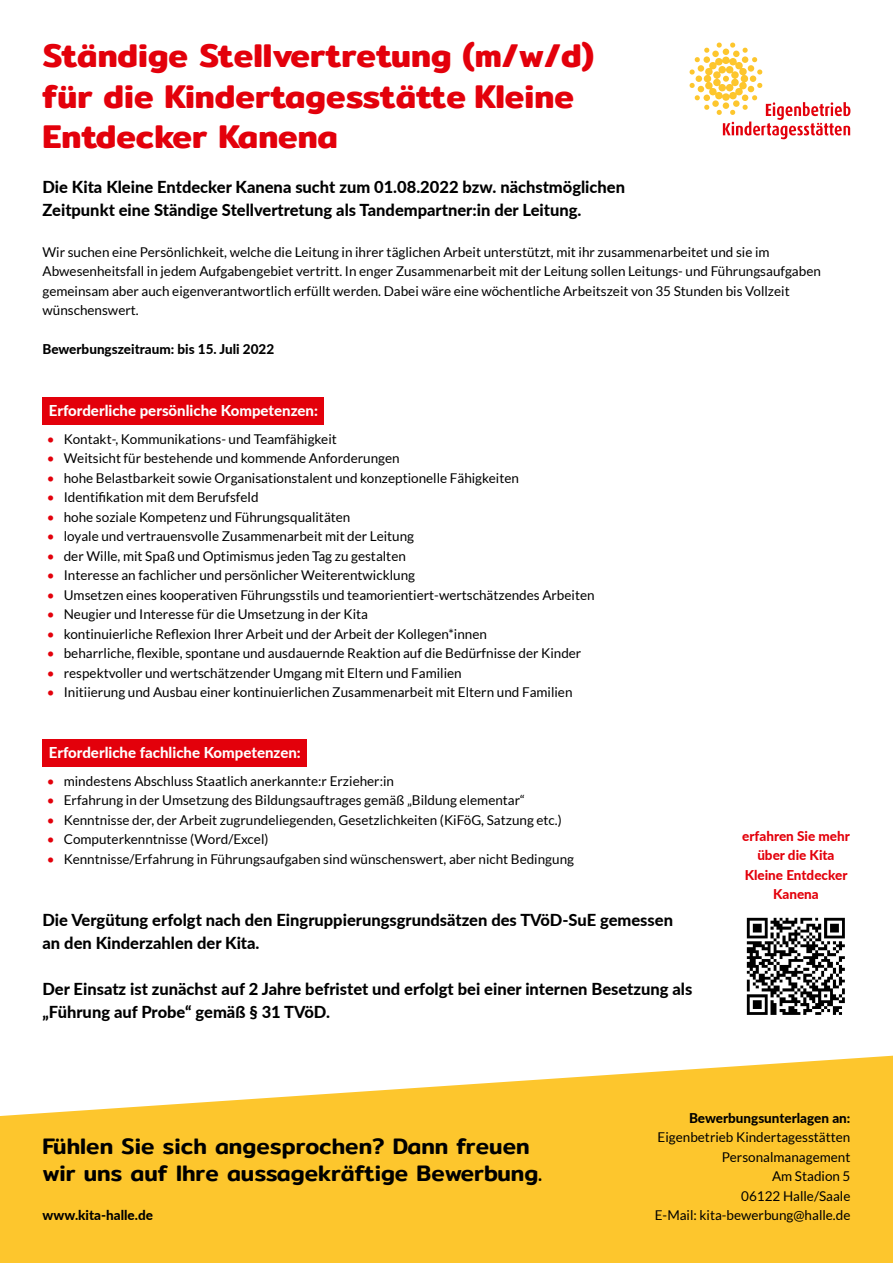
<style>
.page{position:relative;width:893px;height:1263px;background:#fff}
.page>*{position:absolute;margin:0;border:0;box-sizing:border-box;transform-origin:0 0}
.t1{font:600 33px/40.5px "Mitr";color:#e3000b}
.t2{font:500 22.5px/27px "Mitr";color:#000}
.Teaser{font:800 16.5px/23.1px "Lato";color:#000}
.t3{font:800 15px "Lato";color:#fff}
.Text{font:13.5px/19.5px "Lato";color:#000}
.t4{font:800 13.5px "Lato";color:#000}
.H4_Rot{font:800 13.5px/19.5px "Lato";color:#e3000b;text-align:center}
.s1{color:#e3000b}
</style>
<div class="page">
<div style="left:43px;top:397px;width:281px;height:28px;background:#e3000b"></div>
<div style="left:43px;top:739px;width:264px;height:28px;background:#e3000b"></div>
<svg style="left:689px;top:42px;width:161px;height:97px"></svg>
<svg style="left:0;top:1056px;width:893px;height:207px;background:#fdce4b"></svg>
<img style="left:746px;top:917px;width:99px;height:98px">
<h1 class="t1" style="left:43px;top:36px;width:553px">Ständige Stellvertretung (m/w/d) für die Kindertagesstätte Kleine<br>Entdecker Kanena</h1>
<h1 class="Teaser" style="left:43px;top:174px;width:584px">Die Kita Kleine Entdecker Kanena sucht zum 01.08.2022 bzw. nächstmöglichen<br>Zeitpunkt eine Ständige Stellvertretung als Tandempartner:in der Leitung.</h1>
<p class="Text" style="left:43px;top:242px;width:780px">Wir suchen eine Persönlichkeit, welche die Leitung in ihrer täglichen Arbeit unterstützt, mit ihr zusammenarbeitet und sie im Abwesenheitsfall in jedem Aufgabengebiet vertritt. In enger Zusammenarbeit mit der Leitung sollen Leitungs- und Führungsaufgaben gemeinsam aber auch eigenverantwortlich erfüllt werden. Dabei wäre eine wöchentliche Arbeitszeit von 35 Stunden bis Vollzeit wünschenswert.</p>
<h4 class="t4" style="left:43px;top:339px;width:233px">Bewerbungszeitraum: bis 15. Juli 2022</h4>
<h3 class="t3" style="left:49px;top:399px;width:271px">Erforderliche persönliche Kompetenzen:</h3>
<p class="Text" style="left:47px;top:429px;width:292px"><span class="s1">•</span> Kontakt-, Kommunikations- und Teamfähigkeit</p>
<p class="Text" style="left:47px;top:449px;width:354px"><span class="s1">•</span> Weitsicht für bestehende und kommende Anforderungen</p>
<p class="Text" style="left:47px;top:468px;width:474px"><span class="s1">•</span> hohe Belastbarkeit sowie Organisationstalent und konzeptionelle Fähigkeiten</p>
<p class="Text" style="left:47px;top:488px;width:213px"><span class="s1">•</span> Identifikation mit dem Berufsfeld</p>
<p class="Text" style="left:47px;top:507px;width:305px"><span class="s1">•</span> hohe soziale Kompetenz und Führungsqualitäten</p>
<p class="Text" style="left:47px;top:527px;width:369px"><span class="s1">•</span> loyale und vertrauensvolle Zusammenarbeit mit der Leitung</p>
<p class="Text" style="left:47px;top:546px;width:361px"><span class="s1">•</span> der Wille, mit Spaß und Optimismus jeden Tag zu gestalten</p>
<p class="Text" style="left:47px;top:566px;width:370px"><span class="s1">•</span> Interesse an fachlicher und persönlicher Weiterentwicklung</p>
<p class="Text" style="left:47px;top:585px;width:549px"><span class="s1">•</span> Umsetzen eines kooperativen Führungsstils und teamorientiert-wertschätzendes Arbeiten</p>
<p class="Text" style="left:47px;top:605px;width:323px"><span class="s1">•</span> Neugier und Interesse für die Umsetzung in der Kita</p>
<p class="Text" style="left:47px;top:624px;width:442px"><span class="s1">•</span> kontinuierliche Reflexion Ihrer Arbeit und der Arbeit der Kollegen*innen</p>
<p class="Text" style="left:47px;top:644px;width:536px"><span class="s1">•</span> beharrliche, flexible, spontane und ausdauernde Reaktion auf die Bedürfnisse der Kinder</p>
<p class="Text" style="left:47px;top:663px;width:416px"><span class="s1">•</span> respektvoller und wertschätzender Umgang mit Eltern und Familien</p>
<p class="Text" style="left:47px;top:683px;width:527px"><span class="s1">•</span> Initiierung und Ausbau einer kontinuierlichen Zusammenarbeit mit Eltern und Familien</p>
<h3 class="t3" style="left:49px;top:741px;width:253px">Erforderliche fachliche Kompetenzen:</h3>
<p class="Text" style="left:47px;top:771px;width:349px"><span class="s1">•</span> mindestens Abschluss Staatlich anerkannte:r Erzieher:in</p>
<p class="Text" style="left:47px;top:790px;width:480px"><span class="s1">•</span> Erfahrung in der Umsetzung des Bildungsauftrages gemäß „Bildung elementar“</p>
<p class="Text" style="left:47px;top:810px;width:517px"><span class="s1">•</span> Kenntnisse der, der Arbeit zugrundeliegenden, Gesetzlichkeiten (KiFöG, Satzung etc.)</p>
<p class="Text" style="left:47px;top:829px;width:223px"><span class="s1">•</span> Computerkenntnisse (Word/Excel)</p>
<p class="Text" style="left:47px;top:849px;width:529px"><span class="s1">•</span> Kenntnisse/Erfahrung in Führungsaufgaben sind wünschenswert, aber nicht Bedingung</p>
<p class="Teaser" style="left:43px;top:908px;width:632px">Die Vergütung erfolgt nach den Eingruppierungsgrundsätzen des TVöD-SuE gemessen an den Kinderzahlen der Kita.</p>
<p class="Teaser" style="left:43px;top:977px;width:651px">Der Einsatz ist zunächst auf 2 Jahre befristet und erfolgt bei einer internen Besetzung als „Führung auf Probe“ gemäß § 31 TVöD.</p>
<p class="H4_Rot" style="left:742px;top:826px;width:109px">erfahren Sie mehr über die Kita<br>Kleine Entdecker<br>Kanena</p>
<h2 class="t2" style="left:43px;top:1133px;width:501px">Fühlen Sie sich angesprochen? Dann freuen wir uns auf Ihre aussagekräftige Bewerbung.</h2>
<h4 class="t4" style="left:43px;top:1205px;width:112px">www.kita-halle.de</h4>
<h4 class="t4" style="left:689px;top:1108px;width:163px">Bewerbungsunterlagen an:</h4>
<p class="Text" style="left:658px;top:1128px;width:194px">Eigenbetrieb Kindertagesstätten</p>
<p class="Text" style="left:722px;top:1147px;width:130px">Personalmanagement</p>
<p class="Text" style="left:772px;top:1167px;width:80px">Am Stadion 5</p>
<p class="Text" style="left:741px;top:1186px;width:111px">06122 Halle/Saale</p>
<p class="Text" style="left:655px;top:1206px;width:197px">E-Mail: kita-bewerbung@halle.de</p>
</div>
